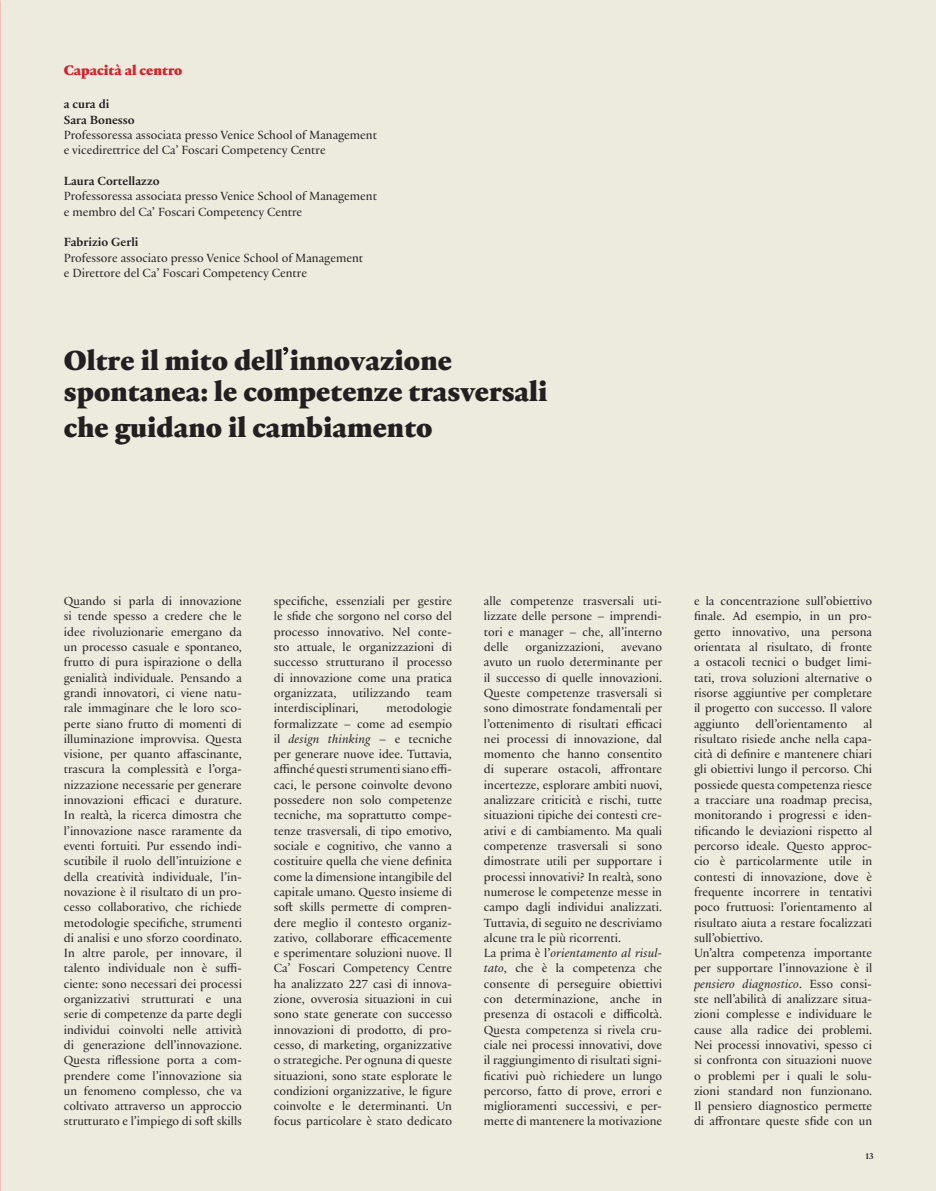
<style>
.page{position:relative;width:936px;height:1191px;background:#fff}
.page>*{position:absolute;margin:0;border:0;box-sizing:border-box;transform-origin:0 0}
.t1{font:900 30px/31px "Practice";color:#231f20}
.t2{font:900 15px "Practice";color:#d1232a}
.t3{font:12.75px/15.3px "Practice";color:#231f20;text-align:justify}
.t4{font:12.75px "Practice Regular Ita";color:#231f20}
.t5{font:700 12.75px/15.3px "Practice";color:#231f20}
.t6{font:700 9px "Practice";color:#231f20}
.s1{font-family:"Accordance";font-weight:400}
.s2{font-family:"Practice"}
.s3{font-family:"Practice Regular Ita"}
</style>
<div class="page">
<div style="left:0;top:0;width:935px;height:1191px;background:#ecebde"></div>
<p class="t2" style="left:64px;top:59px;width:120px">Capacità al centro</p>
<p class="t5" style="left:64px;top:96px;width:72px">a cura di<br>Sara Bonesso</p>
<p class="t3" style="left:64px;top:127px;width:315px">Professoressa associata presso Venice School of Management e vicedirettrice del Ca’ Foscari Competency Centre</p>
<p class="t5" style="left:64px;top:173px;width:97px">Laura Cortellazzo</p>
<p class="t3" style="left:64px;top:188px;width:315px">Professoressa associata presso Venice School of Management e membro del Ca’ Foscari Competency Centre</p>
<p class="t5" style="left:64px;top:234px;width:76px">Fabrizio Gerli</p>
<p class="t3" style="left:64px;top:249px;width:301px">Professore associato presso Venice School of Management e Direttore del Ca’ Foscari Competency Centre</p>
<h1 class="t1" style="left:64px;top:343px;width:485px">Oltre il mito dell<span class="s1">’</span>innovazione spontanea: le competenze trasversali</h1>
<h1 class="t1" style="left:64px;top:410px;width:370px">che guidano il cambiamento</h1>
<p class="t3" style="left:64px;top:593px;width:180px">Quando si parla di innovazione si tende spesso a credere che le idee rivoluzionarie emergano da un processo casuale e spontaneo, frutto di pura ispirazione o della genialità individuale. Pensando a grandi innovatori, ci viene natu&shy;rale immaginare che le loro sco&shy;perte siano frutto di momenti di illuminazione improvvisa. Questa visione, per quanto affascinante, trascura la complessità e l’orga&shy;nizzazione necessarie per generare innovazioni efficaci e durature.<br>In realtà, la ricerca dimostra che l’innovazione nasce raramente da eventi fortuiti. Pur essendo indi&shy;scutibile il ruolo dell’intuizione e della creatività individuale, l’in&shy;novazione è il risultato di un pro&shy;cesso collaborativo, che richiede metodologie specifiche, strumenti di analisi e uno sforzo coordinato.<br>In altre parole, per innovare, il talento individuale non è suffi&shy;ciente: sono necessari dei processi organizzativi strutturati e una serie di competenze da parte degli individui coinvolti nelle attività di generazione dell’innovazione.<br>Questa riflessione porta a com&shy;prendere come l’innovazione sia un fenomeno complesso, che va coltivato attraverso un approccio strutturato e l’impiego di soft skills</p>
<p class="t3" style="left:274px;top:593px;width:180px">specifiche, essenziali per gestire le sfide che sorgono nel corso del processo innovativo. Nel conte&shy;sto attuale, le organizzazioni di successo strutturano il processo di innovazione come una pratica organizzata,</p>
<p class="t3" style="left:352px;top:685px;width:59px">utilizzando</p>
<p class="t3" style="left:426px;top:685px;width:27px">team</p>
<p class="t3" style="left:274px;top:700px;width:86px">interdisciplinari,</p>
<p class="t3" style="left:274px;top:700px;width:180px;text-align:right">metodologie<br>formalizzate – come ad esempio</p>
<p class="t4" style="left:274px;top:730px;width:180px"><span class="s2">il</span> design thinking <span class="s2">– e tecniche</span></p>
<p class="t3" style="left:274px;top:746px;width:180px">per generare nuove idee. Tuttavia, affinché questi strumenti siano effi&shy;caci, le persone coinvolte devono possedere non solo competenze tecniche, ma soprattutto compe&shy;tenze trasversali, di tipo emotivo, sociale e cognitivo, che vanno a costituire quella che viene definita come la dimensione intangibile del capitale umano. Questo insieme di soft skills permette di compren&shy;dere meglio il contesto organiz&shy;zativo, collaborare efficacemente e sperimentare soluzioni nuove. Il Ca’ Foscari Competency Centre ha analizzato 227 casi di innova&shy;zione, ovverosia situazioni in cui sono state generate con successo innovazioni di prodotto, di pro&shy;cesso, di marketing, organizzative o strategiche. Per ognuna di queste situazioni, sono state esplorate le condizioni organizzative, le figure coinvolte e le determinanti. Un focus particolare è stato dedicato</p>
<p class="t3" style="left:484px;top:593px;width:180px">alle competenze trasversali uti&shy;lizzate delle persone – imprendi&shy;tori e manager – che, all’interno delle</p>
<p class="t3" style="left:525px;top:639px;width:80px">organizzazioni,</p>
<p class="t3" style="left:484px;top:639px;width:180px;text-indent:137px">avevano avuto un ruolo determinante per il successo di quelle innovazioni.<br>Queste competenze trasversali si sono dimostrate fondamentali per l’ottenimento di risultati efficaci nei processi di innovazione, dal momento che hanno consentito di superare ostacoli, affrontare incertezze, esplorare ambiti nuovi, analizzare criticità e rischi, tutte situazioni tipiche dei contesti cre&shy;ativi e di cambiamento. Ma quali competenze trasversali si sono dimostrate utili per supportare i processi innovativi? In realtà, sono numerose le competenze messe in campo dagli individui analizzati.<br>Tuttavia, di seguito ne descriviamo alcune tra le più ricorrenti.</p>
<p class="t4" style="left:484px;top:944px;width:180px"><span class="s2">La prima è l’</span>orientamento al risul-</p>
<p class="t3" style="left:484px;top:960px;width:180px"><span class="s3">tato</span>, che è la competenza che consente di perseguire obiettivi con determinazione, anche in presenza di ostacoli e difficoltà.<br>Questa competenza si rivela cru&shy;ciale nei processi innovativi, dove il raggiungimento di risultati signi&shy;ficativi può richiedere un lungo percorso, fatto di prove, errori e miglioramenti successivi, e per&shy;mette di mantenere la motivazione</p>
<p class="t3" style="left:694px;top:593px;width:180px">e la concentrazione sull’obiettivo finale. Ad esempio, in un pro&shy;getto innovativo, una persona orientata al risultato, di fronte a ostacoli tecnici o budget limi&shy;tati, trova soluzioni alternative o risorse aggiuntive per completare il progetto con successo. Il valore aggiunto</p>
<p class="t3" style="left:755px;top:715px;width:93px">dell’orientamento</p>
<p class="t3" style="left:694px;top:715px;width:180px;text-align:left;text-indent:169px">al risultato risiede anche nella capa&shy;cità di definire e mantenere chiari gli obiettivi lungo il percorso. Chi possiede questa competenza riesce a tracciare una roadmap precisa, monitorando i progressi e iden&shy;tificando le deviazioni rispetto al percorso ideale. Questo approc&shy;cio è particolarmente utile in contesti di innovazione, dove è frequente incorrere in tentativi poco fruttuosi: l’orientamento al risultato aiuta a restare focalizzati sull’obiettivo.<br>Un’altra competenza importante per supportare l’innovazione è il</p>
<p class="t4" style="left:694px;top:974px;width:180px">pensiero diagnostico<span class="s2">. Esso consi-</span></p>
<p class="t3" style="left:694px;top:991px;width:180px">ste nell’abilità di analizzare situa&shy;zioni complesse e individuare le cause alla radice dei problemi.<br>Nei processi innovativi, spesso ci si confronta con situazioni nuove o problemi per i quali le solu&shy;zioni standard non funzionano.<br>Il pensiero diagnostico permette di affrontare queste sfide con un</p>
<p class="t6" style="left:865px;top:1149px;width:10px">13</p>
</div>
